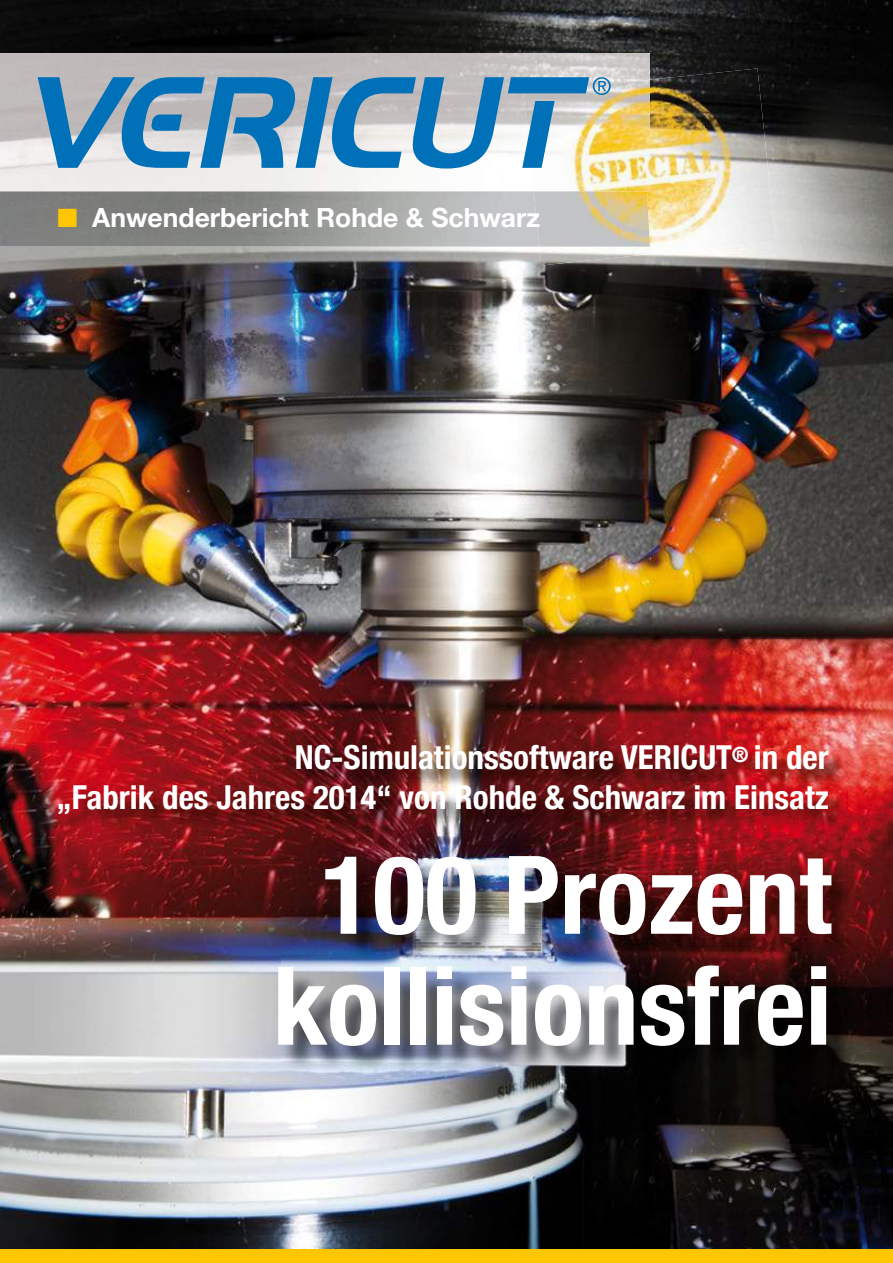
<style>
.page{position:relative;width:893px;height:1263px;background:#fff}
.page>*{position:absolute;margin:0;border:0;box-sizing:border-box;transform-origin:0 0}
.t1{font:700 condensed 108.75px/110.9px "Helvetica Neue";color:#fff;text-align:center}
.t2{font:700 condensed 33px/39.6px "Helvetica Neue";color:#fff;text-align:right}
.t3{font:700 26.4px "Helvetica Neue";color:#fff}
.s1{color:#fdc600}
</style>
<div class="page">
<img style="left:0;top:0;width:893px;height:1249px">
<div style="left:0;top:1250px;width:893px;height:13px;background:#fdc600"></div>
<hr style="left:0;top:1249px;width:893px;height:2px;background:#fdc600">
<img style="left:281px;top:859px;width:578px;height:214px">
<img style="left:0;top:53px;width:550px;height:138px">
<img style="left:550px;top:53px;width:100px;height:27px">
<img style="left:0;top:192px;width:534px;height:55px">
<img style="left:0;top:191px;width:534px;height:1px">
<img style="left:634px;top:68px;width:142px;height:188px">
<img style="left:539px;top:247px;width:96px;height:18px">
<img style="left:523px;top:80px;width:127px;height:111px">
<img style="left:534px;top:191px;width:116px;height:56px">
<img style="left:534px;top:191px;width:113px;height:1px">
<img style="left:61px;top:748px;width:786px;height:83px">
<svg style="left:38px;top:77px;width:573px;height:92px;background:#79a8c4"></svg>
<p class="t3" style="left:57px;top:196px;width:484px"><span class="s1">■</span> Anwenderbericht Rohde &amp; Schwarz</p>
<p class="t2" style="left:57px;top:735px;width:774px">NC-Simulationssoftware VERICUT<sup>®</sup> in der<br>„Fabrik des Jahres 2014“ von Rohde &amp; Schwarz im Einsatz</p>
<h1 class="t1" style="left:273px;top:832px;width:560px">100 Prozent kollisionsfrei</h1>
</div>
